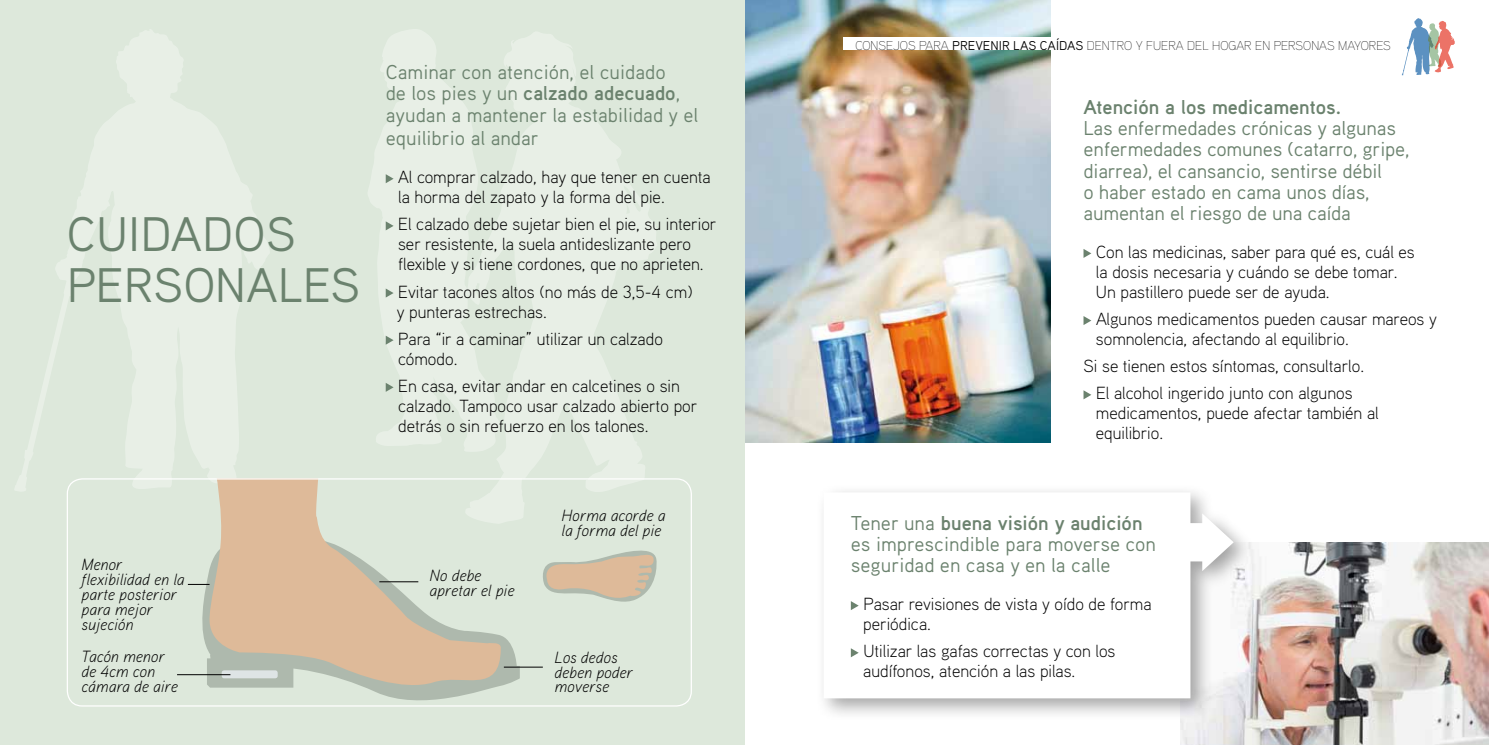
<style>
.page{position:relative;width:1489px;height:745px;background:#fff}
.page>*{position:absolute;margin:0;border:0;box-sizing:border-box;transform-origin:0 0}
.t1{font:48.38px/51.4px "Aaux Pro";color:#6b826e}
.t2{font:20px/21.2px "Aaux Pro";letter-spacing:-.01em;color:#6b826e}
.t3{font:700 20px "Aaux Pro";color:#6b826e}
.t4{font:300 17.5px/20px "Aaux Pro";color:#000}
.t5{font:italic 300 16.25px/14.9px "Aaux Pro";color:#000}
.t6{font:100 12.75px "Aaux Pro";color:#000}
.s1{font-weight:700}
.s2{font-weight:400}
</style>
<div class="page">
<img style="left:744px;top:0;width:306px;height:442px">
<div style="left:0;top:0;width:744px;height:744px;background:#dde8db"></div>
<svg style="left:368px;top:29px;width:97px;height:417px;fill:#e8efe6"></svg>
<svg style="left:465px;top:32px;width:180px;height:490px;fill:#e8efe6"></svg>
<svg style="left:561px;top:107px;width:96px;height:156px"></svg>
<svg style="left:57px;top:29px;width:212px;height:460px;fill:#e8efe6"></svg>
<svg style="left:15px;top:265px;width:62px;height:226px"></svg>
<svg style="left:386px;top:174px;width:7px;height:9px"></svg>
<svg style="left:386px;top:221px;width:7px;height:9px"></svg>
<svg style="left:386px;top:288px;width:7px;height:9px"></svg>
<svg style="left:386px;top:335px;width:7px;height:9px"></svg>
<svg style="left:386px;top:382px;width:7px;height:9px"></svg>
<img style="left:1180px;top:542px;width:308px;height:202px">
<div style="left:815px;top:484px;width:439px;height:237px;background:#000;opacity:.35"></div>
<svg style="left:823px;top:492px;width:410px;height:206px"></svg>
<svg style="left:850px;top:600px;width:8px;height:9px"></svg>
<svg style="left:850px;top:647px;width:8px;height:10px"></svg>
<svg style="left:1083px;top:249px;width:8px;height:9px"></svg>
<svg style="left:1083px;top:316px;width:8px;height:9px"></svg>
<svg style="left:1083px;top:390px;width:8px;height:9px"></svg>
<svg style="left:195px;top:577px;width:325px;height:130px"></svg>
<svg style="left:208px;top:480px;width:294px;height:216px"></svg>
<div style="left:222px;top:670px;width:56px;height:8px;background:#dee4e5;border-radius:2px"></div>
<svg style="left:543px;top:550px;width:114px;height:52px"></svg>
<div style="left:67px;top:478px;width:625px;height:228px;border:1px solid #fff;border-radius:15px"></div>
<svg style="left:188px;top:584px;width:21px;height:1px"></svg>
<hr style="left:177px;top:674px;width:53px;height:1px;background:#000">
<hr style="left:379px;top:581px;width:39px;height:1px;background:#000">
<hr style="left:504px;top:666px;width:39px;height:1px;background:#000">
<div style="left:842px;top:37px;width:419px;height:12px;background:#fff"></div>
<svg style="left:1401px;top:18px;width:53px;height:57px"></svg>
<h1 class="t1" style="left:67px;top:206px;width:295px">CUIDADOS<br>PERSONALES</h1>
<p class="t2" style="left:386px;top:61px;width:314px">Caminar con atención, el cuidado<br>de los pies y un <span class="s1">calzado adecuado</span>, ayudan a mantener la estabilidad y el</p>
<p class="t2" style="left:386px;top:127px;width:155px">equilibrio al andar</p>
<p class="t4" style="left:398px;top:166px;width:314px">Al comprar calzado, hay que tener en cuenta la horma del zapato y la forma del pie.</p>
<p class="t4" style="left:398px;top:214px;width:320px">El calzado debe sujetar bien el pie, su interior ser resistente, la suela antideslizante pero flexible y si tiene cordones, que no aprieten.</p>
<p class="t4" style="left:397px;top:281px;width:297px">Evitar tacones altos (no más de 3,5-4 cm) y punteras estrechas.</p>
<p class="t4" style="left:398px;top:328px;width:266px">Para “ir a caminar” utilizar un calzado cómodo.</p>
<p class="t4" style="left:398px;top:375px;width:301px">En casa, evitar andar en calcetines o sin calzado. Tampoco usar calzado abierto por detrás o sin refuerzo en los talones.</p>
<p class="t5" style="left:81px;top:556px;width:105px">Menor flexibilidad en la parte posterior para mejor sujeción</p>
<p class="t5" style="left:81px;top:648px;width:98px">Tacón menor de 4cm con cámara de aire</p>
<p class="t5" style="left:429px;top:567px;width:86px">No debe apretar el pie</p>
<p class="t5" style="left:561px;top:507px;width:105px">Horma acorde a la forma del pie</p>
<p class="t5" style="left:554px;top:648px;width:80px">Los dedos deben poder moverse</p>
<p class="t6" style="left:855px;top:37px;width:537px">CONSEJOS PARA <span class="s2">PREVENIR LAS CAÍDAS</span> DENTRO Y FUERA DEL HOGAR EN PERSONAS MAYORES</p>
<p class="t3" style="left:1083px;top:94px;width:259px">Atención a los medicamentos.</p>
<p class="t2" style="left:1083px;top:117px;width:327px">Las enfermedades crónicas y algunas enfermedades comunes (catarro, gripe, diarrea), el cansancio, sentirse débil<br>o haber estado en cama unos días, aumentan el riesgo de una caída</p>
<p class="t4" style="left:1095px;top:241px;width:320px">Con las medicinas, saber para qué es, cuál es la dosis necesaria y cuándo se debe tomar.<br>Un pastillero puede ser de ayuda.</p>
<p class="t4" style="left:1095px;top:308px;width:342px">Algunos medicamentos pueden causar mareos y somnolencia, afectando al equilibrio.</p>
<p class="t4" style="left:1083px;top:352px;width:282px;line-height:27.1px;text-align:center">Si se tienen estos síntomas, consultarlo.<br>El alcohol ingerido junto con algunos</p>
<p class="t4" style="left:1095px;top:402px;width:284px">medicamentos, puede afectar también al equilibrio.</p>
<p class="t2" style="left:850px;top:511px;width:306px">Tener una <span class="s1">buena visión y audición </span>es imprescindible para moverse con seguridad en casa y en la calle</p>
<p class="t4" style="left:863px;top:593px;width:290px">Pasar revisiones de vista y oído de forma periódica.</p>
<p class="t4" style="left:863px;top:640px;width:254px">Utilizar las gafas correctas y con los audífonos, atención a las pilas.</p>
</div>
